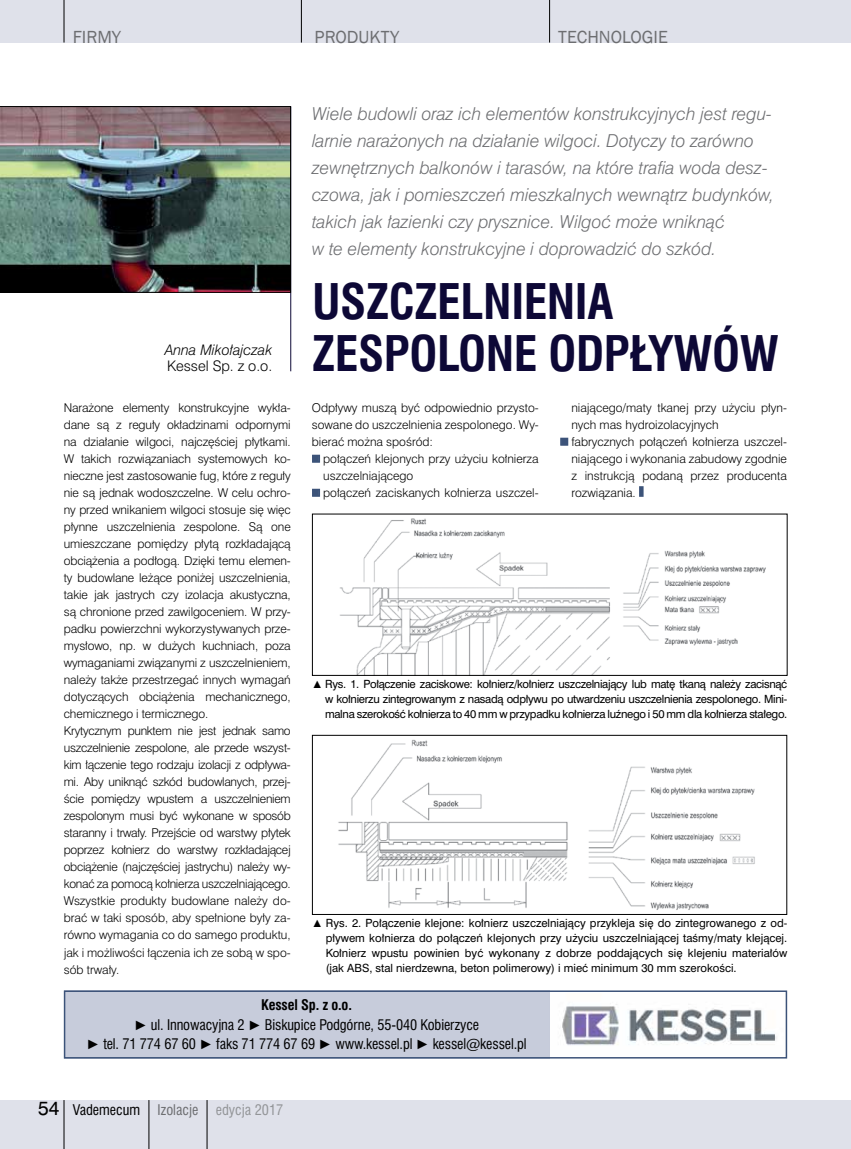
<style>
.page{position:relative;width:851px;height:1149px;background:#fff}
.page>*{position:absolute;margin:0;border:0;box-sizing:border-box;transform-origin:0 0}
.t1{font:700 45px/52.5px "Swis 721 Cn PL";letter-spacing:-.01em;color:#0d0836}
.t2{font:18px "Franklin Gothic";color:#6d6e71}
.t3{font:italic 16.5px/27px "Swis 721 Lt PL";color:#6d6e71}
.t4{font:13.5px/19.5px "Swis 721 Cn PL";letter-spacing:-.01em;color:#000;text-align:center}
.t5{font:italic 13.5px "Swis 721 Lt PL";color:#000}
.t6{font:13.5px "Swis 721 Lt PL";color:#000}
.t7{font:13.5px "Swis 721 Cn PL";color:#939598}
.t8{font:13.5px "Swis 721 Cn PL";color:#6d6e71}
.t9{font:11.25px/17px "Swis 721 Lt PL";letter-spacing:-.01em;color:#000}
.t10{font:10.5px/15px "Swis 721 PL";letter-spacing:-.015em;color:#000;text-align:justify}
.s1{color:#3c5379}
.s2{font-family:"Arial"}
.s3{font-weight:700}
.s4{font-family:"Swis 721 PL";font-size:18px}
</style>
<div class="page">
<div style="left:0;top:0;width:850px;height:43px;background:#dfe1ea"></div>
<hr style="left:549px;top:0;width:1px;height:43px;background:#000">
<hr style="left:301px;top:0;width:1px;height:43px;background:#000">
<hr style="left:64px;top:0;width:1px;height:43px;background:#000">
<div style="left:0;top:1099px;width:850px;height:49px;background:#dfe1ea"></div>
<hr style="left:64px;top:1099px;width:1px;height:49px;background:#000">
<hr style="left:149px;top:1099px;width:1px;height:49px;background:#000">
<hr style="left:207px;top:1099px;width:1px;height:49px;background:#000">
<hr style="left:290px;top:106px;width:1px;height:265px;background:#0d0836">
<img style="left:0;top:106px;width:291px;height:186px">
<div style="left:64px;top:990px;width:485px;height:68px;background:#c7ccdb"></div>
<div style="left:64px;top:990px;width:723px;height:68px;border:2px solid #3c5379"></div>
<div style="left:549px;top:990px;width:238px;height:68px;background:linear-gradient(to right,#fff,#fdfdfd)"></div>
<img style="left:549px;top:992px;width:238px;height:63px">
<div style="left:312px;top:454px;width:8px;height:8px;border:2px solid #3c5379"></div>
<div style="left:312px;top:488px;width:8px;height:8px;border:2px solid #3c5379"></div>
<div style="left:560px;top:437px;width:8px;height:8px;border:2px solid #3c5379"></div>
<svg style="left:639px;top:486px;width:4px;height:10px"></svg>
<img style="left:338px;top:739px;width:417px;height:171px">
<div style="left:312px;top:735px;width:474px;height:179px;border:1px solid #000"></div>
<img style="left:339px;top:518px;width:427px;height:155px">
<h2 class="t2" style="left:73px;top:25px;width:50px">FIRMY</h2>
<h2 class="t2" style="left:314px;top:25px;width:86px">PRODUKTY</h2>
<h2 class="t2" style="left:558px;top:25px;width:111px">TECHNOLOGIE</h2>
<p class="t5" style="left:165px;top:340px;width:109px">Anna Mikołajczak</p>
<p class="t6" style="left:167px;top:357px;width:107px">Kessel Sp. z o.o.</p>
<p class="t9" style="left:64px;top:398px;width:228px">Narażone elementy konstrukcyjne wykła&shy;dane są z reguły okładzinami odpornymi na działanie wilgoci, najczęściej płytkami.<br>W takich rozwiązaniach systemowych ko&shy;nieczne jest zastosowanie fug, które z reguły nie są jednak wodoszczelne. W celu ochro&shy;ny przed wnikaniem wilgoci stosuje się więc płynne uszczelnienia zespolone. Są one umieszczane pomiędzy płytą rozkładającą obciążenia a podłogą. Dzięki temu elemen&shy;ty budowlane leżące poniżej uszczelnienia, takie jak jastrych czy izolacja akustyczna, są chronione przed zawilgoceniem. W przy&shy;padku powierzchni wykorzystywanych prze&shy;mysłowo, np. w dużych kuchniach, poza wymaganiami związanymi z uszczelnieniem, należy także przestrzegać innych wymagań dotyczących obciążenia mechanicznego, chemicznego i termicznego.<br>Krytycznym punktem nie jest jednak samo uszczelnienie zespolone, ale przede wszyst&shy;kim łączenie tego rodzaju izolacji z odpływa&shy;mi. Aby uniknąć szkód budowlanych, przej&shy;ście pomiędzy wpustem a uszczelnieniem zespolonym musi być wykonane w sposób staranny i trwały. Przejście od warstwy płytek poprzez kołnierz do warstwy rozkładającej obciążenie (najczęściej jastrychu) należy wy&shy;konać za pomocą kołnierza uszczelniającego.<br>Wszystkie produkty budowlane należy do&shy;brać w taki sposób, aby spełnione były za&shy;równo wymagania co do samego produktu, jak i możliwości łączenia ich ze sobą w spo&shy;sób trwały.</p>
<p class="t3" style="left:312px;top:100px;width:463px">Wiele budowli oraz ich elementów konstrukcyjnych jest regu&shy;larnie narażonych na działanie wilgoci. Dotyczy to zarówno zewnętrznych balkonów i tarasów, na które trafia woda desz&shy;czowa, jak i pomieszczeń mieszkalnych wewnątrz budynków, takich jak łazienki czy prysznice. Wilgoć może wniknąć<br>w te elementy konstrukcyjne i doprowadzić do szkód.</p>
<h1 class="t1" style="left:312px;top:275px;width:468px">USZCZELNIENIA<br>ZESPOLONE ODPŁYWÓW</h1>
<p class="t9" style="left:312px;top:398px;width:228px;text-align:justify">Odpływy muszą być odpowiednio przysto&shy;sowane do uszczelnienia zespolonego. Wy&shy;bierać można spośród:</p>
<p class="t9" style="left:323px;top:450px;width:217px;text-indent:-11px"><span class="s1">■</span> połączeń klejonych przy użyciu kołnierza uszczelniającego</p>
<p class="t9" style="left:312px;top:484px;width:228px"><span class="s1">■</span> połączeń zaciskanych kołnierza uszczel-</p>
<p class="t9" style="left:571px;top:398px;width:217px">niającego/maty tkanej przy użyciu płyn&shy;nych mas hydroizolacyjnych</p>
<p class="t9" style="left:571px;top:433px;width:217px;text-align:justify;text-indent:-11px"><span class="s1">■</span> fabrycznych połączeń kołnierza uszczel&shy;niającego i wykonania zabudowy zgodnie z instrukcją podaną przez producenta rozwiązania.</p>
<p class="t10" style="left:325px;top:676px;width:463px;text-indent:-13px"><span class="s2">▲</span> Rys. 1. Połączenie zaciskowe: kołnierz/kołnierz uszczelniający lub matę tkaną należy zacisnąć w kołnierzu zintegrowanym z nasadą odpływu po utwardzeniu uszczelnienia zespolonego. Mini&shy;malna szerokość kołnierza to 40 mm w przypadku kołnierza luźnego i 50 mm dla kołnierza stałego.</p>
<p class="t10" style="left:325px;top:915px;width:463px;text-indent:-13px"><span class="s2">▲</span> Rys. 2. Połączenie klejone: kołnierz uszczelniający przykleja się do zintegrowanego z od&shy;pływem kołnierza do połączeń klejonych przy użyciu uszczelniającej taśmy/maty klejącej.<br>Kołnierz wpustu powinien być wykonany z dobrze poddających się klejeniu materiałów (jak ABS, stal nierdzewna, beton polimerowy) i mieć minimum 30 mm szerokości.</p>
<p class="t4" style="left:86px;top:995px;width:441px"><span class="s3">Kessel Sp. z o.o.<br></span><span class="s2">►</span> ul. Innowacyjna 2 <span class="s2">►</span> Biskupice Podgórne, 55-040 Kobierzyce<br><span class="s2">►</span> tel. 71 774 67 60 <span class="s2">►</span> faks 71 774 67 69 <span class="s2">►</span> www.kessel.pl <span class="s2">►</span> kessel@kessel.pl</p>
<p class="t4" style="left:38px;top:1099px;width:103px"><span class="s4">54</span> Vademecum</p>
<p class="t8" style="left:158px;top:1100px;width:42px">Izolacje</p>
<p class="t7" style="left:216px;top:1100px;width:69px">edycja 2017</p>
</div>
